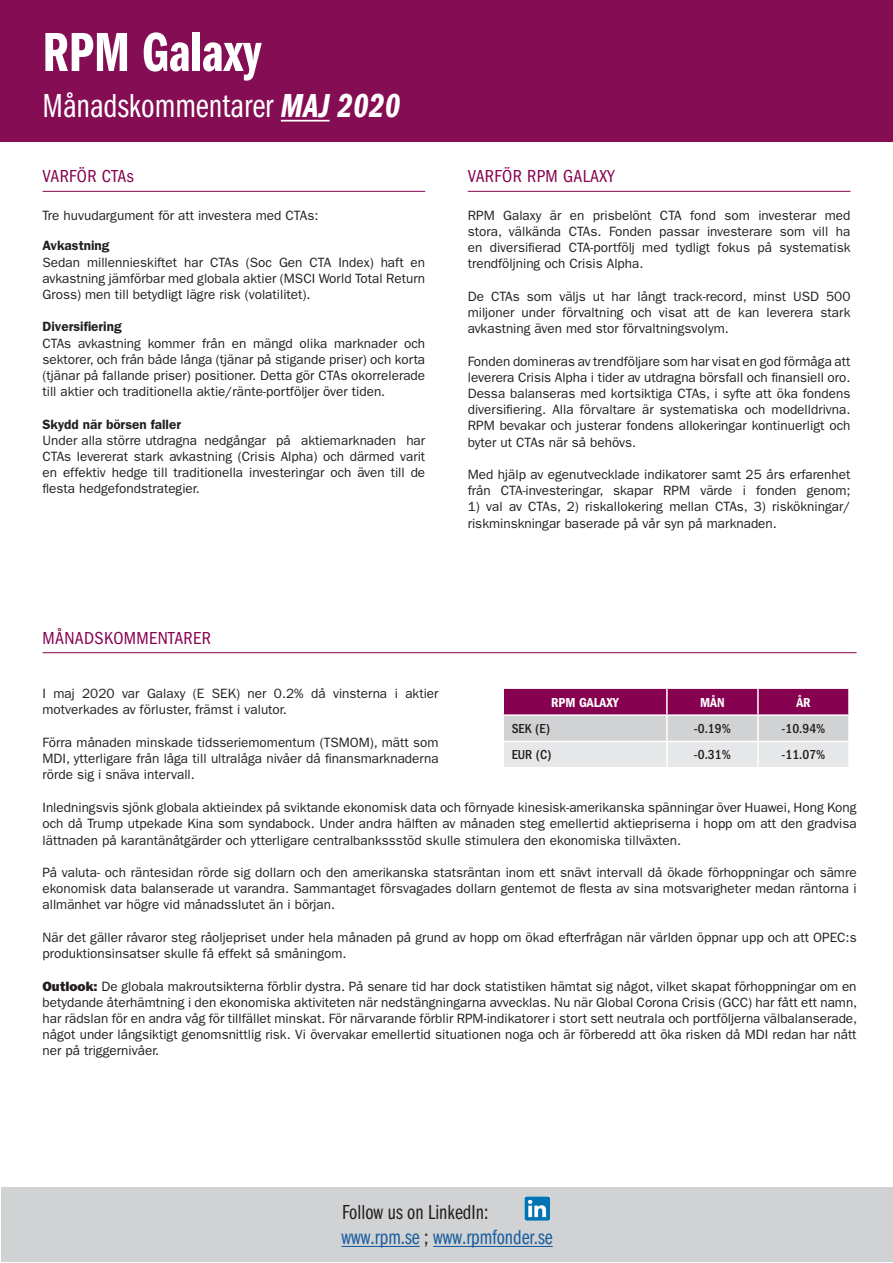
<style>
.page{position:relative;width:893px;height:1263px;background:#fff}
.page>*{position:absolute;margin:0;border:0;box-sizing:border-box;transform-origin:0 0}
.t1{font:57px "ITC Franklin Gothic Std Dm Cp";color:#fff}
.t2{font:34.5px "ITC Franklin Gothic Std Bk Cp";color:#fff}
.t3{font:21px/25.2px "ITC Franklin Gothic Std Bk Cp";color:#175d9e}
.Factsheet_Header{font:condensed 18px "ITC Franklin Gothic Std";letter-spacing:.02em;color:#860150}
.t4{font:13.5px/16.2px "ITC Franklin Gothic Std";color:#231f20;text-align:justify}
.t5{font:600 13.5px "ITC Franklin Gothic Std";color:#231f20}
.FG_Book_Centered_Bla{font:500 condensed 13.5px "ITC Franklin Gothic Std";color:#231f20}
.Unit_Class_Header{font:13.5px "ITC Franklin Gothic Std Dm Cd";color:#fff}
.s1{font-family:"ITC Franklin Gothic Std Dm Cp It"}
.s2{font-family:"ITC Franklin Gothic Std Hvy"}
.s3{color:#231f20}
</style>
<div class="page">
<div style="left:0;top:0;width:893px;height:141px;background:#850d53"></div>
<div style="left:1px;top:1187px;width:892px;height:75px;background:#d1d2d4"></div>
<hr style="left:341px;top:1246px;width:79px;height:1px;background:#175d9e">
<hr style="left:433px;top:1246px;width:120px;height:1px;background:#175d9e">
<img style="left:525px;top:1196px;width:25px;height:25px">
<hr style="left:281px;top:120px;width:49px;height:2px;background:#fff">
<svg style="left:504px;top:689px;width:344px;height:78px;background:#bf93af"></svg>
<hr style="left:666px;top:689px;width:2px;height:25px;background:#fff">
<hr style="left:757px;top:689px;width:2px;height:25px;background:#fff">
<hr style="left:666px;top:716px;width:2px;height:25px;background:#fff">
<hr style="left:757px;top:716px;width:2px;height:25px;background:#fff">
<hr style="left:666px;top:742px;width:2px;height:25px;background:#fff">
<hr style="left:757px;top:742px;width:2px;height:25px;background:#fff">
<hr style="left:502px;top:714px;width:165px;height:2px;background:#fff">
<hr style="left:667px;top:714px;width:91px;height:2px;background:#fff">
<hr style="left:758px;top:714px;width:92px;height:2px;background:#fff">
<hr style="left:502px;top:741px;width:165px;height:1px;background:#fff">
<hr style="left:667px;top:741px;width:91px;height:1px;background:#fff">
<hr style="left:758px;top:741px;width:92px;height:1px;background:#fff">
<hr style="left:43px;top:652px;width:814px;height:1px;background:#860150">
<hr style="left:43px;top:191px;width:382px;height:1px;background:#860150">
<hr style="left:468px;top:191px;width:382px;height:1px;background:#860150">
<p class="t1" style="left:43px;top:21px;width:220px">RPM Galaxy</p>
<p class="t2" style="left:43px;top:87px;width:360px">Månadskommentarer <span class="s1">MAJ 2020</span></p>
<p class="Factsheet_Header" style="left:43px;top:166px;width:93px">VARFÖR CTAs</p>
<p class="t4" style="left:43px;top:207px;width:277px">Tre huvudargument för att investera med CTAs:</p>
<p class="t5" style="left:43px;top:238px;width:68px">Avkastning</p>
<p class="t4" style="left:43px;top:254px;width:384px">Sedan millennieskiftet har CTAs (Soc Gen CTA Index) haft en avkastning jämförbar med globala aktier (MSCI World Total Return Gross) men till betydligt lägre risk (volatilitet).</p>
<p class="t5" style="left:43px;top:319px;width:81px">Diversifiering</p>
<p class="t4" style="left:43px;top:335px;width:384px">CTAs avkastning kommer från en mängd olika marknader och sektorer, och från både långa (tjänar på stigande priser) och korta (tjänar på fallande priser) positioner. Detta gör CTAs okorrelerade till aktier och traditionella aktie/ränte-portföljer över tiden.</p>
<p class="t5" style="left:43px;top:416px;width:140px">Skydd när börsen faller</p>
<p class="t4" style="left:43px;top:432px;width:384px">Under alla större utdragna nedgångar på aktiemarknaden har CTAs levererat stark avkastning (Crisis Alpha) och därmed varit en effektiv hedge till traditionella investeringar och även till de flesta hedgefondstrategier.</p>
<p class="Factsheet_Header" style="left:468px;top:166px;width:148px">VARFÖR RPM GALAXY</p>
<p class="t4" style="left:468px;top:207px;width:384px">RPM Galaxy är en prisbelönt CTA fond som investerar med stora, välkända CTAs. Fonden passar investerare som vill ha en diversifierad CTA-portfölj med tydligt fokus på systematisk trendföljning och Crisis Alpha.</p>
<p class="t4" style="left:468px;top:288px;width:384px">De CTAs som väljs ut har långt track-record, minst USD 500 miljoner under förvaltning och visat att de kan leverera stark avkastning även med stor förvaltningsvolym.</p>
<p class="t4" style="left:468px;top:353px;width:384px">Fonden domineras av trendföljare som har visat en god förmåga att leverera Crisis Alpha i tider av utdragna börsfall och finansiell oro.<br>Dessa balanseras med kortsiktiga CTAs, i syfte att öka fondens diversifiering. Alla förvaltare är systematiska och modelldrivna.<br>RPM bevakar och justerar fondens allokeringar kontinuerligt och byter ut CTAs när så behövs.</p>
<p class="t4" style="left:468px;top:466px;width:384px">Med hjälp av egenutvecklade indikatorer samt 25 års erfarenhet från CTA-investeringar, skapar RPM värde i fonden genom;</p>
<p class="t4" style="left:468px;top:499px;width:384px">1) val av CTAs, 2) riskallokering mellan CTAs, 3) riskökningar/ riskminskningar baserade på vår syn på marknaden.</p>
<p class="Factsheet_Header" style="left:43px;top:628px;width:170px">MÅNADSKOMMENTARER</p>
<p class="t4" style="left:43px;top:685px;width:398px">I maj 2020 var Galaxy (E SEK) ner 0.2% då vinsterna i aktier motverkades av förluster, främst i valutor.</p>
<p class="t4" style="left:43px;top:734px;width:398px">Förra månaden minskade tidsseriemomentum (TSMOM), mätt som MDI, ytterligare från låga till ultralåga nivåer då finansmarknaderna rörde sig i snäva intervall.</p>
<p class="Unit_Class_Header" style="left:551px;top:694px;width:69px">RPM GALAXY</p>
<p class="Unit_Class_Header" style="left:700px;top:694px;width:26px">MÅN</p>
<p class="Unit_Class_Header" style="left:796px;top:694px;width:16px">ÅR</p>
<p class="FG_Book_Centered_Bla" style="left:512px;top:721px;width:40px">SEK (E)</p>
<p class="FG_Book_Centered_Bla" style="left:694px;top:721px;width:39px">-0.19%</p>
<p class="FG_Book_Centered_Bla" style="left:781px;top:721px;width:45px">-10.94%</p>
<p class="FG_Book_Centered_Bla" style="left:512px;top:747px;width:41px">EUR (C)</p>
<p class="FG_Book_Centered_Bla" style="left:694px;top:747px;width:39px">-0.31%</p>
<p class="FG_Book_Centered_Bla" style="left:781px;top:747px;width:45px">-11.07%</p>
<p class="t4" style="left:43px;top:800px;width:816px">Inledningsvis sjönk globala aktieindex på sviktande ekonomisk data och förnyade kinesisk-amerikanska spänningar över Huawei, Hong Kong och då Trump utpekade Kina som syndabock. Under andra hälften av månaden steg emellertid aktiepriserna i hopp om att den gradvisa lättnaden på karantänåtgärder och ytterligare centralbankssstöd skulle stimulera den ekonomiska tillväxten.</p>
<p class="t4" style="left:43px;top:864px;width:816px">På valuta- och räntesidan rörde sig dollarn och den amerikanska statsräntan inom ett snävt intervall då ökade förhoppningar och sämre ekonomisk data balanserade ut varandra. Sammantaget försvagades dollarn gentemot de flesta av sina motsvarigheter medan räntorna i allmänhet var högre vid månadsslutet än i början.</p>
<p class="t4" style="left:43px;top:929px;width:816px">När det gäller råvaror steg råoljepriset under hela månaden på grund av hopp om ökad efterfrågan när världen öppnar upp och att OPEC:s produktionsinsatser skulle få effekt så småningom.</p>
<p class="t4" style="left:43px;top:978px;width:816px"><span class="s2">Outlook:</span> De globala makroutsikterna förblir dystra. På senare tid har dock statistiken hämtat sig något, vilket skapat förhoppningar om en betydande återhämtning i den ekonomiska aktiviteten när nedstängningarna avvecklas. Nu när Global Corona Crisis (GCC) har fått ett namn, har rädslan för en andra våg för tillfället minskat. För närvarande förblir RPM-indikatorer i stort sett neutrala och portföljerna välbalanserade, något under långsiktigt genomsnittlig risk. Vi övervakar emellertid situationen noga och är förberedd att öka risken då MDI redan har nått ner på triggernivåer.</p>
<h3 class="t3" style="left:341px;top:1200px;width:213px"><span class="s3">Follow us on LinkedIn: </span>www.rpm.se <span class="s3">;</span> www.rpmfonder.se</h3>
</div>
